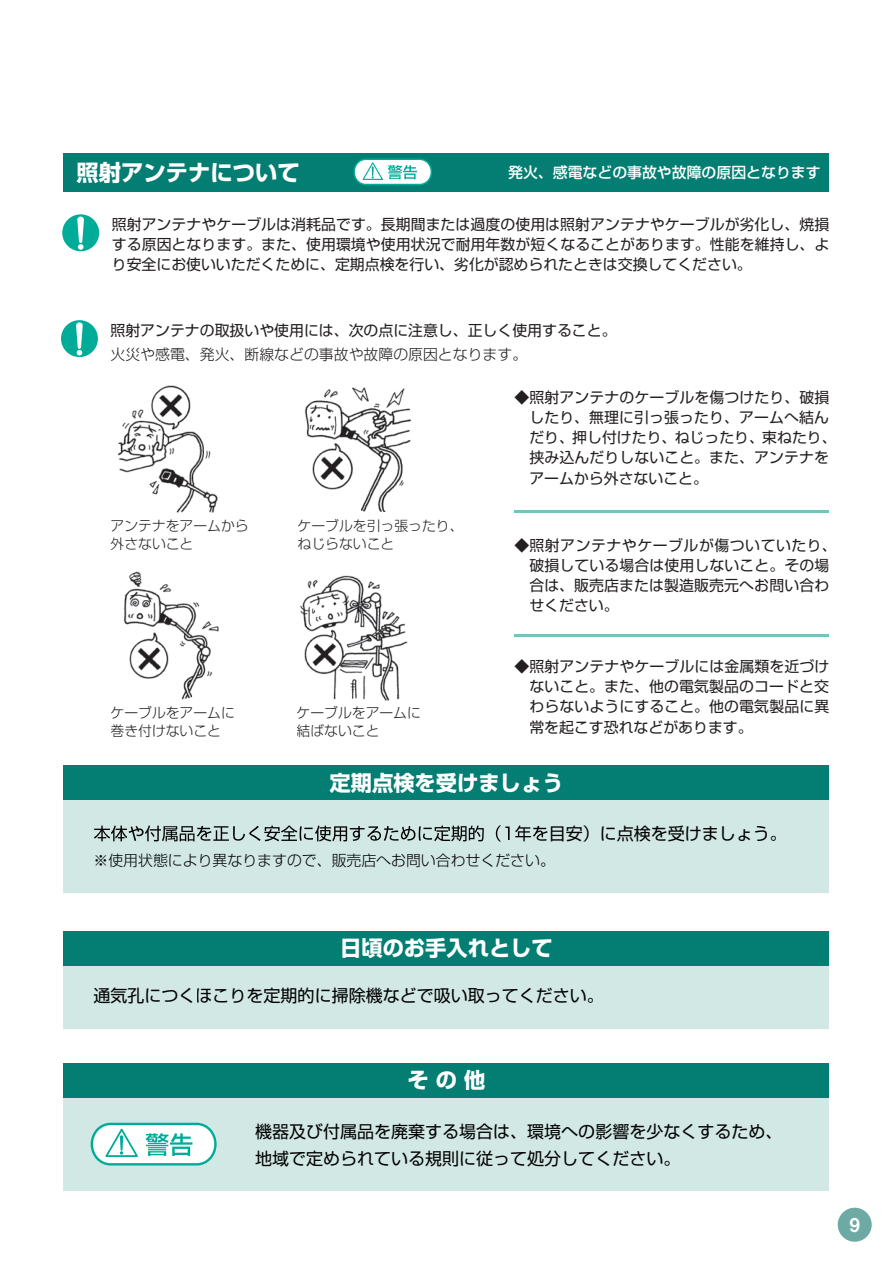
<style>
.page{position:relative;width:893px;height:1263px;background:#fff}
.page>*{position:absolute;margin:0;border:0;box-sizing:border-box;transform-origin:0 0}
.t1{font:700 22.35px "Shin Go Pro";color:#fff}
.t2{font:700 21.3px "Shin Go Pro";color:#fff}
.t3{font:19.2px "Midashi Go Pro MB31";color:#fff}
.t4{font:16.95px/27.6px "Shin Go Pro";color:#030303}
.t5{font:14.85px/20.2px "Shin Go Pro";letter-spacing:.01em;color:#231f20}
.t6{font:300 14.85px "Shin Go Pro";color:#030303}
.t7{font:300 14.85px "Shin Go Pro";color:#231f20}
.t8{font:500 14.85px "Shin Go Pro";color:#fff}
.t9{font:300 13.8px/18px "Shin Go Pro";color:#231f20}
</style>
<div class="page">
<div style="left:838px;top:1208px;width:34px;height:34px;background:#6daaa4;border-radius:50%"></div>
<div style="left:64px;top:153px;width:765px;height:38px;background:#047e73"></div>
<svg style="left:353px;top:159px;width:79px;height:26px;background:#aee1db"></svg>
<div style="left:64px;top:765px;width:765px;height:128px;background:#d2e8e5"></div>
<div style="left:64px;top:765px;width:765px;height:34px;background:#047e73"></div>
<svg style="left:94px;top:825px;width:454px;height:16px"></svg>
<div style="left:64px;top:931px;width:765px;height:98px;background:#d2e8e5"></div>
<div style="left:64px;top:931px;width:765px;height:34px;background:#047e73"></div>
<div style="left:64px;top:1063px;width:765px;height:128px;background:#d2e8e5"></div>
<div style="left:64px;top:1063px;width:765px;height:34px;background:#047e73"></div>
<svg style="left:91px;top:1123px;width:126px;height:42px;background:#bae8e2"></svg>
<div style="left:61px;top:320px;width:37px;height:37px;background:#00ac98;border-radius:50%"></div>
<svg style="left:76px;top:322px;width:7px;height:34px"></svg>
<img style="left:118px;top:385px;width:100px;height:127px">
<img style="left:304px;top:387px;width:108px;height:125px">
<img style="left:124px;top:572px;width:95px;height:127px">
<img style="left:300px;top:575px;width:108px;height:126px">
<hr style="left:514px;top:634px;width:315px;height:3px;background:#75c3ba">
<hr style="left:514px;top:511px;width:315px;height:2px;background:#75c3ba">
<div style="left:62px;top:214px;width:37px;height:37px;background:#00ac98;border-radius:50%"></div>
<svg style="left:77px;top:217px;width:7px;height:33px"></svg>
<h1 class="t1" style="left:77px;top:154px;width:225px">照射アンテナについて</h1>
<p class="t8" style="left:508px;top:160px;width:314px">発火、感電などの事故や故障の原因となります</p>
<p class="t5" style="left:112px;top:212px;width:719px;text-align:justify">照射アンテナやケーブルは消耗品です。長期間または過度の使用は照射アンテナやケーブルが劣化し、焼損する原因となります。また、使用環境や使用状況で耐用年数が短くなることがあります。性能を維持し、より安全にお使いいただくために、定期点検を行い、劣化が認められたときは交換してください。</p>
<p class="t5" style="left:111px;top:318px;width:507px">照射アンテナの取扱いや使用には、次の点に注意し、正しく使用すること。</p>
<p class="t7" style="left:111px;top:342px;width:418px">火災や感電、発火、断線などの事故や故障の原因となります。</p>
<p class="t9" style="left:111px;top:515px;width:140px">アンテナをアームから外さないこと</p>
<p class="t9" style="left:298px;top:515px;width:167px">ケーブルを引っ張ったり、ねじらないこと</p>
<p class="t9" style="left:111px;top:702px;width:126px">ケーブルをアームに巻き付けないこと</p>
<p class="t9" style="left:297px;top:702px;width:126px">ケーブルをアームに結ばないこと</p>
<p class="t5" style="left:529px;top:385px;width:309px;text-indent:-15px">◆ 照射アンテナのケーブルを傷つけたり、破損したり、無理に引っ張ったり、アームへ結んだり、押し付けたり、ねじったり、束ねたり、挟み込んだりしないこと。また、アンテナをアームから外さないこと。</p>
<p class="t5" style="left:529px;top:533px;width:309px;text-indent:-15px">◆ 照射アンテナやケーブルが傷ついていたり、破損している場合は使用しないこと。その場合は、販売店または製造販売元へお問い合わせください。</p>
<p class="t5" style="left:529px;top:654px;width:301px;text-align:justify;text-indent:-15px">◆ 照射アンテナやケーブルには金属類を近づけないこと。また、他の電気製品のコードと交わらないようにすること。他の電気製品に異常を起こす恐れなどがあります。</p>
<h2 class="t2" style="left:330px;top:765px;width:235px">定期点検を受けましょう</h2>
<p class="t4" style="left:549px;top:818px;width:240px">目安）に点検を受けましょう。</p>
<p class="t6" style="left:94px;top:848px;width:463px">※使用状態により異なりますので、販売店へお問い合わせください。</p>
<h2 class="t2" style="left:340px;top:931px;width:214px">日頃のお手入れとして</h2>
<p class="t4" style="left:94px;top:979px;width:512px">通気孔につくほこりを定期的に掃除機などで吸い取ってください。</p>
<h2 class="t2" style="left:407px;top:1063px;width:79px">そ の 他</h2>
<p class="t4" style="left:255px;top:1115px;width:529px">機器及び付属品を廃棄する場合は、環境への影響を少なくするため、地域で定められている規則に従って処分してください。</p>
<p class="t3" style="left:849px;top:1209px;width:12px">9</p>
</div>
